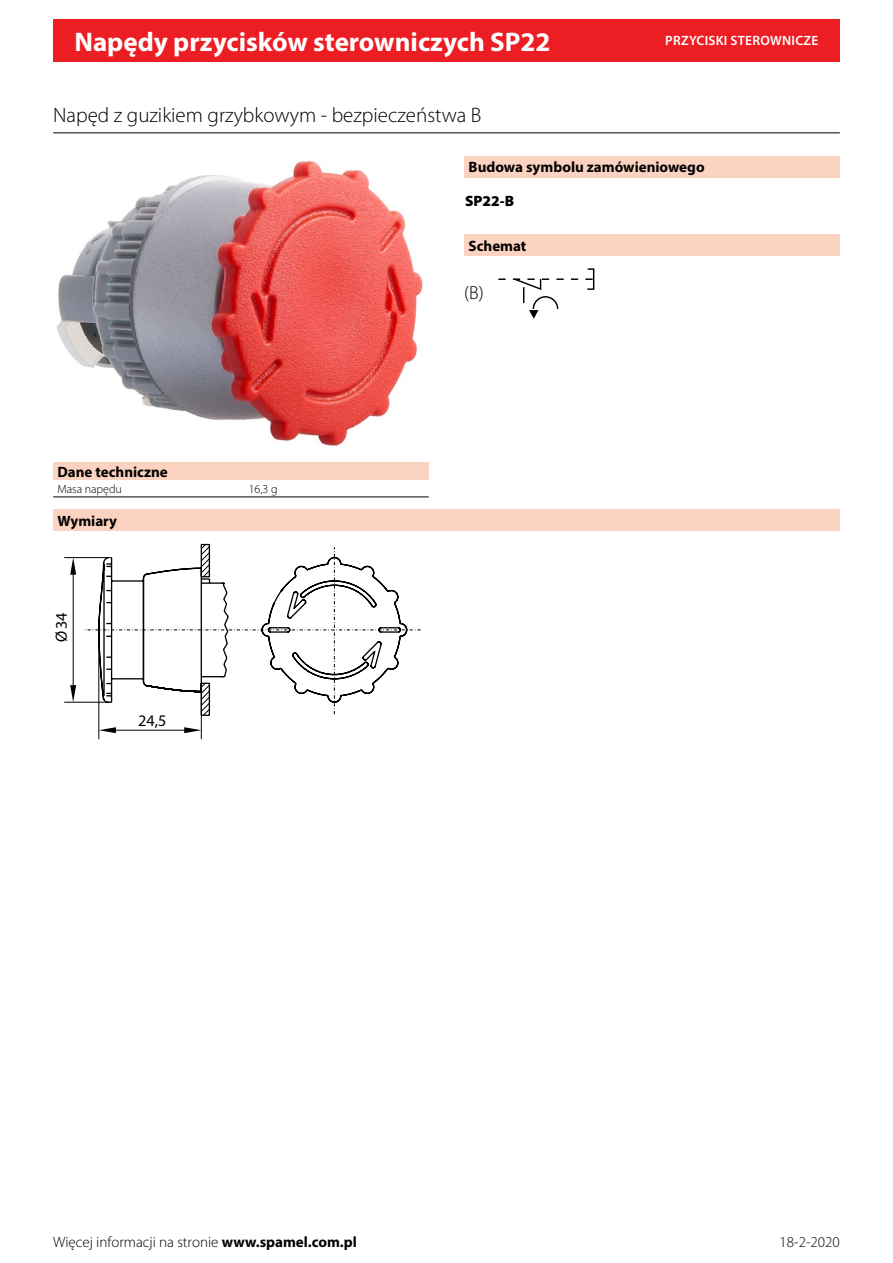
<style>
.page{position:relative;width:893px;height:1263px;background:#fff}
.page>*{position:absolute;margin:0;border:0;box-sizing:border-box;transform-origin:0 0}
.t1{font:700 27px "Myriad Pro";color:#fff}
.t2{font:300 21px "Myriad Pro";color:#000}
.Cecha_schemat_napedu{font:300 18.9px "Myriad Pro";color:#000}
.Cecha_Wymiary{font:16.2px "Arial CE";color:#000}
.Überschrift{font:700 15px "Myriad Pro";color:#000}
.t3{font:300 15px "Myriad Pro";color:#000}
.TS_Bestellschlüssel{font:900 15px "Myriad Pro";color:#000}
.t4{font:600 13.5px "Myriad Pro";letter-spacing:.02em;color:#fff}
.Tabellenkörper{font:300 12px "Myriad Pro";color:#000}
.s1{font-family:"Avant Garde Bk BT"}
.s2{font-weight:700}
</style>
<div class="page">
<div style="left:53px;top:19px;width:787px;height:43px;background:#ed1d24"></div>
<img style="left:57px;top:160px;width:366px;height:286px">
<div style="left:53px;top:462px;width:376px;height:17px;background:#fcd3c1"></div>
<hr style="left:53px;top:497px;width:187px;height:1px;background:#000">
<hr style="left:240px;top:497px;width:189px;height:1px;background:#000">
<div style="left:464px;top:156px;width:376px;height:21px;background:#fcd3c1"></div>
<div style="left:464px;top:234px;width:376px;height:22px;background:#fcd3c1"></div>
<div style="left:587px;top:268px;width:7px;height:22px;border:1px solid #000"></div>
<svg style="left:498px;top:277px;width:96px;height:42px"></svg>
<hr style="left:53px;top:132px;width:787px;height:1px;background:#000">
<div style="left:53px;top:510px;width:787px;height:21px;background:#fcd3c1"></div>
<hr style="left:64px;top:702px;width:45px;height:1px;background:#000">
<hr style="left:64px;top:557px;width:48px;height:1px;background:#000">
<hr style="left:73px;top:571px;width:1px;height:118px;background:#000">
<svg style="left:70px;top:685px;width:6px;height:17px"></svg>
<svg style="left:70px;top:558px;width:6px;height:17px"></svg>
<hr style="left:201px;top:691px;width:1px;height:48px;background:#000">
<hr style="left:98px;top:630px;width:1px;height:109px;background:#000">
<hr style="left:112px;top:730px;width:76px;height:1px;background:#000">
<svg style="left:99px;top:727px;width:17px;height:6px"></svg>
<svg style="left:184px;top:727px;width:17px;height:6px"></svg>
<svg style="left:83px;top:544px;width:338px;height:172px"></svg>
<h1 class="t1" style="left:74px;top:24px;width:477px">Napędy przycisków sterowniczych SP22</h1>
<p class="t4" style="left:665px;top:32px;width:155px">PRZYCISKI STEROWNICZE</p>
<p class="t2" style="left:53px;top:104px;width:430px">Napęd z guzikiem grzybkowym - bezpieczeństwa B</p>
<p class="Überschrift" style="left:469px;top:158px;width:238px">Budowa symbolu zamówieniowego</p>
<p class="TS_Bestellschlüssel" style="left:465px;top:191px;width:51px">SP22-B</p>
<p class="Überschrift" style="left:469px;top:236px;width:59px">Schemat</p>
<p class="Cecha_schemat_napedu" style="left:464px;top:283px;width:21px">(B)</p>
<p class="Überschrift" style="left:57px;top:462px;width:112px">Dane techniczne</p>
<p class="Tabellenkörper" style="left:57px;top:482px;width:66px">Masa napędu</p>
<p class="Tabellenkörper" style="left:249px;top:482px;width:30px">16,3 g</p>
<p class="Überschrift" style="left:57px;top:511px;width:61px">Wymiary</p>
<p class="Cecha_Wymiary" style="left:51px;top:642px;width:31px;rotate:-90deg"><span class="s1">Ø</span>34</p>
<p class="Cecha_Wymiary" style="left:138px;top:711px;width:30px">24,5</p>
<p class="t3" style="left:53px;top:1234px;width:305px">Więcej informacji na stronie <span class="s2">www.spamel.com.pl</span></p>
<p class="t3" style="left:780px;top:1234px;width:62px">18-2-2020</p>
</div>
